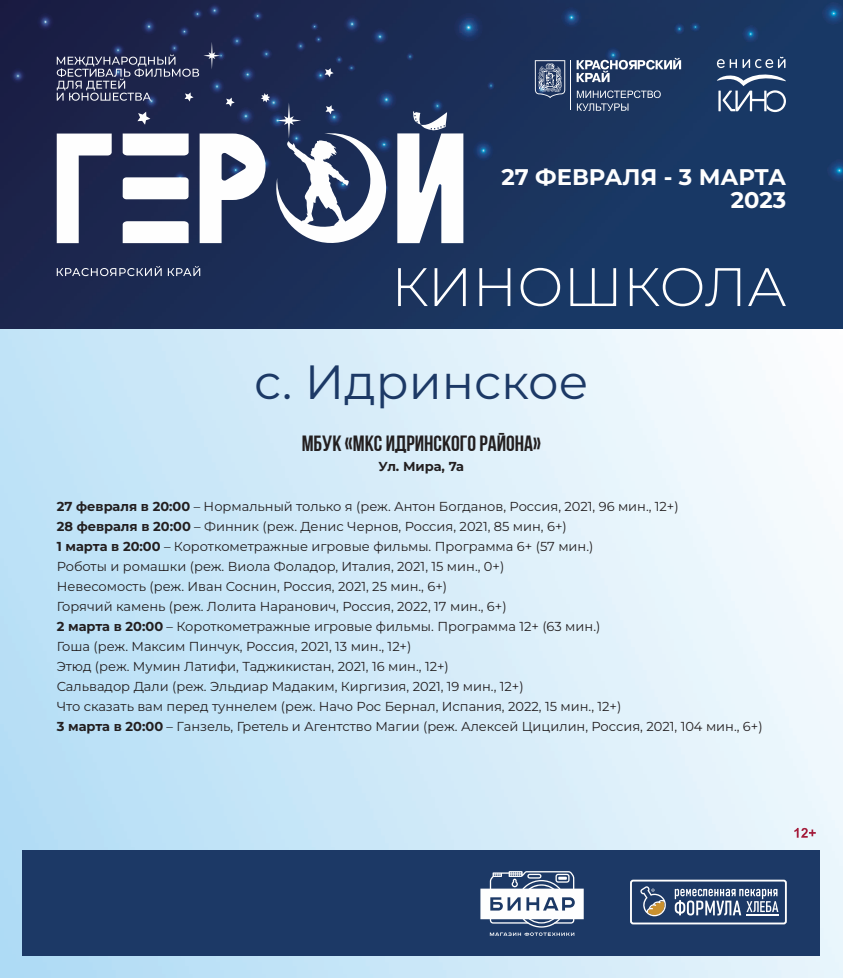
<style>
.page{position:relative;width:843px;height:978px;background:#fff}
.page>*{position:absolute;margin:0;border:0;box-sizing:border-box;transform-origin:0 0}
.t1{font:300 54.1px "Montserrat";color:#fff}
.t2{font:48px "Montserrat";color:#1c3966}
.t3{font:700 22.6px/22.6px "Montserrat";color:#fefefe;text-align:right}
.t4{font:22px "Bebas Neue Cyrillic";color:#231f20}
.t5{font:13px/20px "Montserrat";color:#231f20}
.t6{font:700 13px "Montserrat";letter-spacing:-.01em;color:#231f20}
.s1{font-weight:700}
</style>
<div class="page">
<img style="left:0;top:0;width:842px;height:978px">
<div style="left:465px;top:0;width:270px;height:39px;background:#1b325c"></div>
<img style="left:742px;top:26px;width:16px;height:16px">
<svg style="left:674px;top:24px;width:10px;height:10px"></svg>
<img style="left:605px;top:47px;width:15px;height:11px">
<svg style="left:690px;top:22px;width:10px;height:10px"></svg>
<img style="left:827px;top:160px;width:15px;height:22px">
<img style="left:821px;top:3px;width:21px;height:22px">
<img style="left:37px;top:14px;width:17px;height:16px">
<img style="left:463px;top:13px;width:19px;height:28px">
<img style="left:208px;top:4px;width:14px;height:4px">
<img style="left:11px;top:69px;width:15px;height:15px">
<img style="left:561px;top:7px;width:20px;height:21px">
<img style="left:473px;top:141px;width:20px;height:20px">
<svg style="left:487px;top:82px;width:7px;height:7px"></svg>
<svg style="left:534px;top:60px;width:31px;height:38px"></svg>
<hr style="left:570px;top:60px;width:1px;height:50px;background:#fefefe">
<svg style="left:576px;top:58px;width:105px;height:24px"></svg>
<svg style="left:576px;top:91px;width:84px;height:20px;background:#455a7b"></svg>
<svg style="left:716px;top:56px;width:69px;height:56px;background:#4c6487"></svg>
<svg style="left:57px;top:266px;width:143px;height:10px"></svg>
<svg style="left:57px;top:8px;width:406px;height:243px"></svg>
<div style="left:23px;top:850px;width:796px;height:105px;background:#1c3966"></div>
<svg style="left:794px;top:828px;width:21px;height:10px"></svg>
<svg style="left:480px;top:871px;width:103px;height:65px"></svg>
<div style="left:629px;top:880px;width:157px;height:44px;border:2px solid #fefefe;border-radius:2px"></div>
<svg style="left:640px;top:886px;width:25px;height:31px"></svg>
<svg style="left:674px;top:889px;width:104px;height:27px"></svg>
<hr style="left:746px;top:914px;width:32px;height:2px;background:#fefefe">
<h3 class="t3" style="left:501px;top:166px;width:286px">27 ФЕВРАЛЯ - 3 МАРТА<br>2023</h3>
<h1 class="t1" style="left:391px;top:254px;width:397px">КИНОШКОЛА</h1>
<h2 class="t2" style="left:254px;top:352px;width:336px">с. Идринское</h2>
<h3 class="t4" style="left:301px;top:434px;width:241px">МБУК «МКС Идринского района»</h3>
<p class="t6" style="left:378px;top:458px;width:87px">Ул. Мира, 7а</p>
<p class="t5" style="left:57px;top:496px;width:707px"><span class="s1">27 февраля в 20:00</span> – Нормальный только я (реж. Антон Богданов, Россия, 2021, 96 мин., 12+)<br><span class="s1">28 февраля в 20:00</span> – Финник (реж. Денис Чернов, Россия, 2021, 85 мин, 6+)<br><span class="s1">1 марта в 20:00</span> – Короткометражные игровые фильмы. Программа 6+ (57 мин.)<br>Роботы и ромашки (реж. Виола Фоладор, Италия, 2021, 15 мин., 0+)<br>Невесомость (реж. Иван Соснин, Россия, 2021, 25 мин., 6+)<br>Горячий камень (реж. Лолита Наранович, Россия, 2022, 17 мин., 6+)<br><span class="s1">2 марта в 20:00</span> – Короткометражные игровые фильмы. Программа 12+ (63 мин.)<br>Гоша (реж. Максим Пинчук, Россия, 2021, 13 мин., 12+)<br>Этюд (реж. Мумин Латифи, Таджикистан, 2021, 16 мин., 12+)<br>Сальвадор Дали (реж. Эльдиар Мадаким, Киргизия, 2021, 19 мин., 12+)<br>Что сказать вам перед туннелем (реж. Начо Рос Бернал, Испания, 2022, 15 мин., 12+)<br><span class="s1">3 марта в 20:00</span> – Ганзель, Гретель и Агентство Магии (реж. Алексей Цицилин, Россия, 2021, 104 мин., 6+)</p>
</div>
